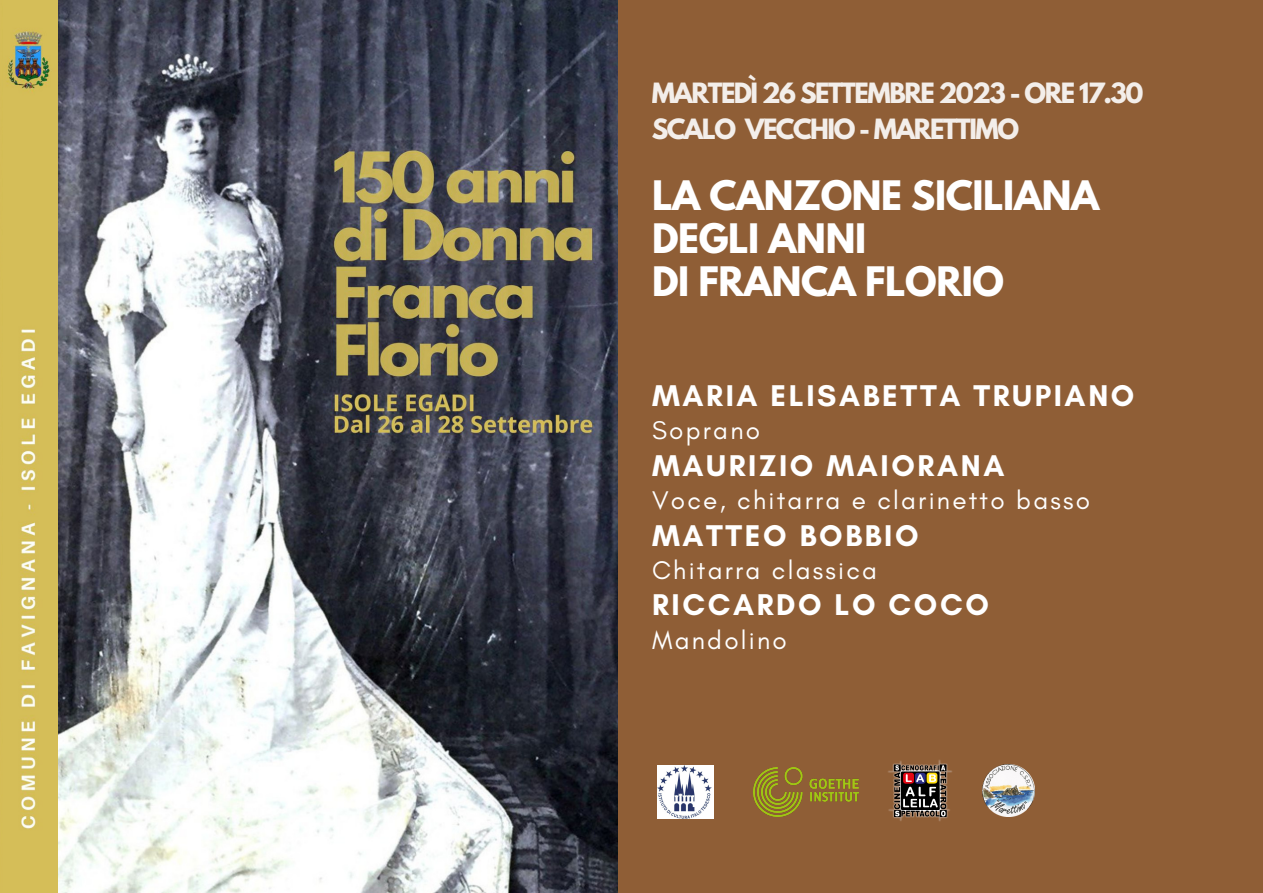
<style>
.page{position:relative;width:1263px;height:893px;background:#8f5e36}
.page>*{position:absolute;margin:0;border:0;box-sizing:border-box;transform-origin:0 0}
.t1{font:700 36px "League Spartan";letter-spacing:-.01em;color:#fff}
.t2{font:700 30.53px "Glacial Indifference";letter-spacing:.085em;color:#fff}
.t3{font:26.03px "Glacial Indifference";letter-spacing:.085em;color:#fff}
.t4{font:700 24.75px/36px "League Spartan";letter-spacing:-.06em;color:#fff}
</style>
<div class="page">
<img style="left:0;top:0;width:617px;height:893px">
<img style="left:753px;top:768px;width:105px;height:48px">
<img style="left:888px;top:760px;width:64px;height:61px">
<img style="left:982px;top:764px;width:53px;height:53px">
<img style="left:658px;top:766px;width:55px;height:53px">
<p class="t4" style="left:652px;top:79px;width:493px">MARTEDÌ 26 SETTEMBRE 2023 - ORE 17.30<br>SCALO VECCHIO - MARETTIMO</p>
<p class="t1" style="left:652px;top:177px;width:449px">LA CANZONE SICILIANA</p>
<p class="t1" style="left:652px;top:221px;width:216px">DEGLI ANNI</p>
<p class="t1" style="left:652px;top:264px;width:354px">DI FRANCA FLORIO</p>
<p class="t2" style="left:652px;top:377px;width:484px">MARIA ELISABETTA TRUPIANO</p>
<p class="t3" style="left:652px;top:414px;width:110px">Soprano</p>
<p class="t2" style="left:652px;top:447px;width:354px">MAURIZIO MAIORANA</p>
<p class="t3" style="left:652px;top:484px;width:440px">Voce, chitarra e clarinetto basso</p>
<p class="t2" style="left:652px;top:516px;width:268px">MATTEO BOBBIO</p>
<p class="t3" style="left:652px;top:554px;width:227px">Chitarra classica</p>
<p class="t2" style="left:652px;top:586px;width:338px">RICCARDO LO COCO</p>
<p class="t3" style="left:652px;top:624px;width:136px">Mandolino</p>
</div>
